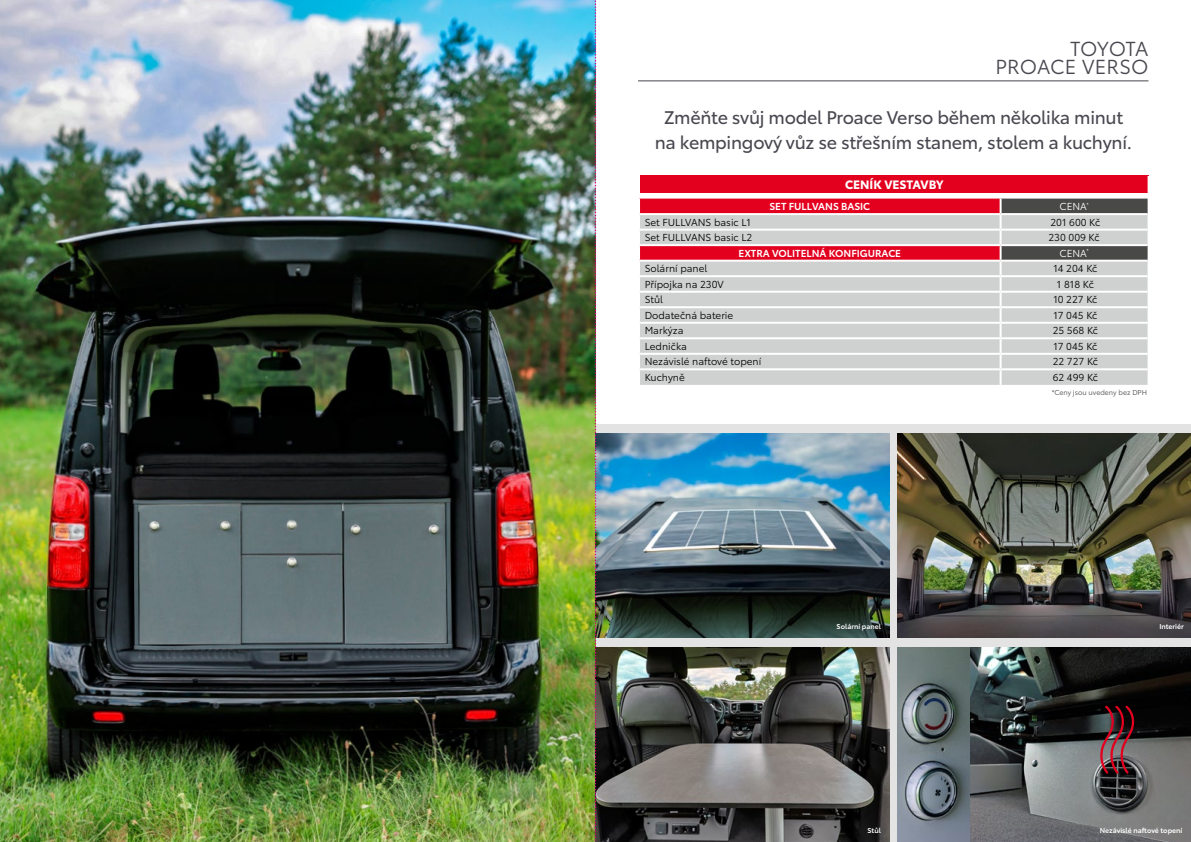
<style>
.page{position:relative;width:1191px;height:842px;background:#fff}
.page>*{position:absolute;margin:0;border:0;box-sizing:border-box;transform-origin:0 0}
.t1{font:20px/18px "Toyota Type";letter-spacing:-.005em;color:#484850;text-align:right}
.t2{font:18px/25px "Toyota Type";letter-spacing:-.015em;color:#494850;text-align:center}
.t3{font:700 12px "Toyota Type";color:#fff}
.t4{font:10px "Toyota Type";color:#000}
.t5{font:600 10px "Toyota Type";color:#fff}
.t6{font:10px "Toyota Type";color:#fff}
.t7{font:600 7px "Toyota Type";color:#fff}
.t8{font:7px "Toyota Type";color:#494948}
</style>
<div class="page">
<div style="left:575px;top:424px;width:616px;height:418px;background:#e3e3e3"></div>
<hr style="left:638px;top:80px;width:510px;height:1px;background:#484850">
<img style="left:0;top:0;width:595px;height:842px">
<img style="left:969px;top:647px;width:222px;height:195px">
<img style="left:596px;top:647px;width:293px;height:195px">
<svg style="left:639px;top:199px;width:508px;height:186px;background:#d0b8bc"></svg>
<hr style="left:638px;top:229px;width:362px;height:2px;background:#fff">
<hr style="left:1000px;top:229px;width:147px;height:2px;background:#fff">
<hr style="left:638px;top:244px;width:362px;height:2px;background:#fff">
<hr style="left:1000px;top:244px;width:147px;height:2px;background:#fff">
<img style="left:596px;top:434px;width:293px;height:204px">
<img style="left:897px;top:434px;width:294px;height:204px">
<img style="left:897px;top:647px;width:72px;height:195px">
<svg style="left:1099px;top:705px;width:35px;height:69px;background:#5f343b"></svg>
<div style="left:640px;top:176px;width:508px;height:17px;background:#e3001f"></div>
<svg style="left:1147px;top:176px;width:2px;height:17px"></svg>
<svg style="left:595px;top:0;width:1px;height:842px"></svg>
<h1 class="t1" style="left:995px;top:39px;width:155px">TOYOTA<br>Proace Verso</h1>
<h2 class="t2" style="left:655px;top:103px;width:479px">Změňte svůj model Proace Verso během několika minut na kempingový vůz se střešním stanem, stolem a kuchyní.</h2>
<p class="t3" style="left:845px;top:175px;width:100px">CENÍK VESTAVBY</p>
<p class="t5" style="left:769px;top:199px;width:102px">SET FULLVANS BASIC</p>
<p class="t6" style="left:1059px;top:199px;width:31px">CE NA<sup>*</sup></p>
<p class="t4" style="left:644px;top:215px;width:108px">Set FULLVANS basic L1</p>
<p class="t4" style="left:1050px;top:215px;width:51px">201 600 Kč</p>
<p class="t4" style="left:644px;top:230px;width:109px">Set FULLVANS basic L2</p>
<p class="t4" style="left:1048px;top:230px;width:53px">230 009 Kč</p>
<p class="t5" style="left:738px;top:245px;width:164px">EXTRA VOLITELNÁ KONFIGURACE</p>
<p class="t6" style="left:1059px;top:246px;width:31px">CE NA<sup>*</sup></p>
<p class="t4" style="left:644px;top:261px;width:64px">Solární panel</p>
<p class="t4" style="left:1053px;top:261px;width:46px">14 204 Kč</p>
<p class="t4" style="left:644px;top:277px;width:81px">Přípojka na 230V</p>
<p class="t4" style="left:1057px;top:277px;width:38px">1 818 Kč</p>
<p class="t4" style="left:644px;top:292px;width:20px">Stůl</p>
<p class="t4" style="left:1053px;top:292px;width:46px">10 227 Kč</p>
<p class="t4" style="left:644px;top:308px;width:90px">Dodatečná baterie</p>
<p class="t4" style="left:1053px;top:308px;width:46px">17 045 Kč</p>
<p class="t4" style="left:644px;top:323px;width:40px">Markýza</p>
<p class="t4" style="left:1052px;top:323px;width:47px">25 568 Kč</p>
<p class="t4" style="left:644px;top:339px;width:44px">Lednička</p>
<p class="t4" style="left:1053px;top:339px;width:46px">17 045 Kč</p>
<p class="t4" style="left:644px;top:354px;width:118px">Nezávislé naftové topení</p>
<p class="t4" style="left:1052px;top:354px;width:47px">22 727 Kč</p>
<p class="t4" style="left:644px;top:370px;width:42px">Kuchyně</p>
<p class="t4" style="left:1052px;top:370px;width:47px">62 499 Kč</p>
<p class="t7" style="left:836px;top:621px;width:46px">Solární panel</p>
<p class="t8" style="left:1051px;top:388px;width:97px">*Ceny jsou uvedeny bez DPH</p>
<p class="t7" style="left:1159px;top:621px;width:26px">Interiér</p>
<p class="t7" style="left:867px;top:826px;width:15px">Stůl</p>
<p class="t7" style="left:1099px;top:826px;width:84px">Nezávislé naftové topení</p>
</div>
